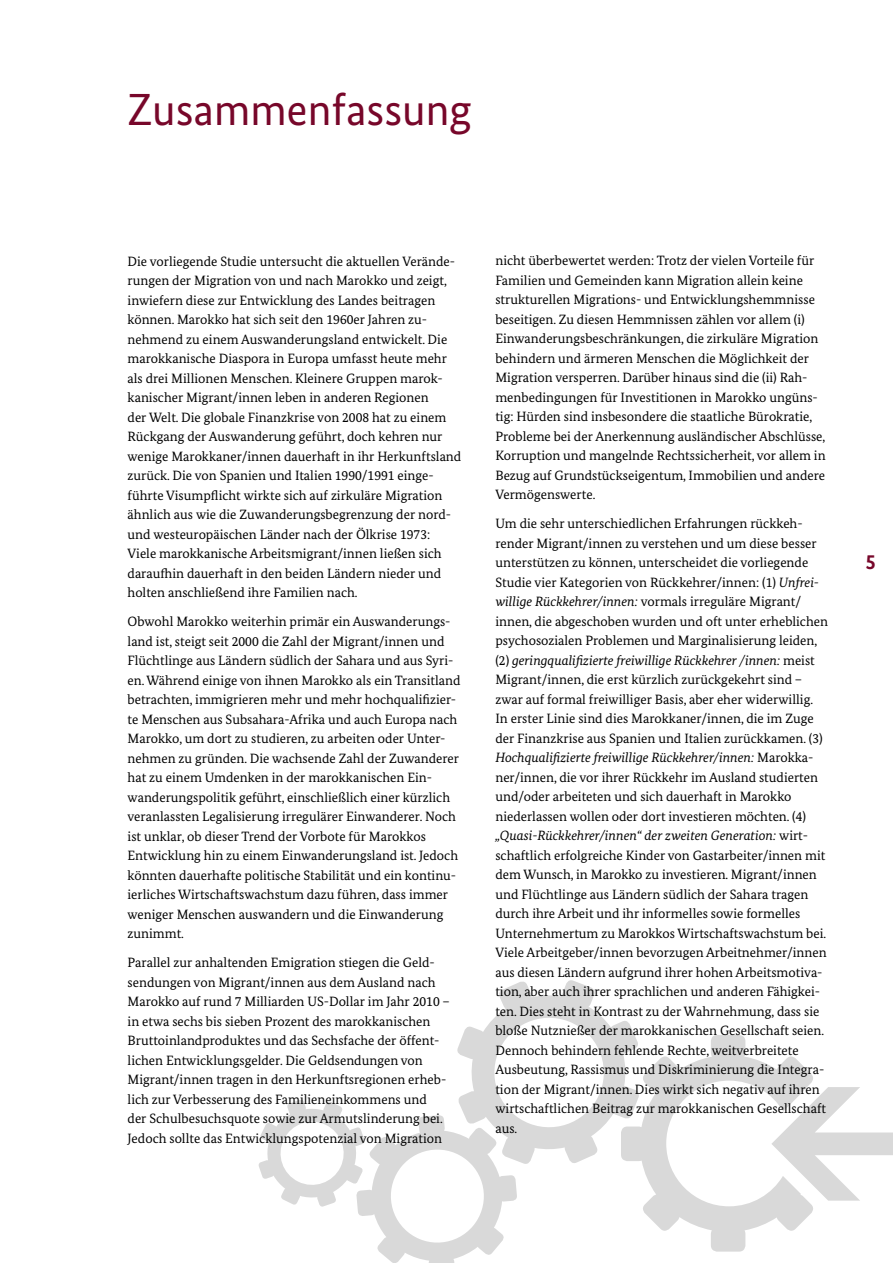
<style>
.page{position:relative;width:893px;height:1263px;background:#fff}
.page>*{position:absolute;margin:0;border:0;box-sizing:border-box;transform-origin:0 0}
.t1{font:45px "Bundes Sans";color:#77072a}
.t2{font:700 21px "Bundes Sans";color:#77072a}
.t3{font:13.5px/19.5px "Bundes Serif";color:#000}
.s1{font-style:italic}
</style>
<div class="page">
<svg style="left:258px;top:980px;width:635px;height:283px"></svg>
<h1 class="t1" style="left:128px;top:82px;width:346px">Zusammenfassung</h1>
<p class="t3" style="left:128px;top:251px;width:335px">Die vorliegende Studie untersucht die aktuellen Verände&shy;rungen der Migration von und nach Marokko und zeigt, inwiefern diese zur Entwicklung des Landes beitragen können. Marokko hat sich seit den 1960er Jahren zu&shy;nehmend zu einem Auswanderungsland entwickelt. Die marokkanische Diaspora in Europa umfasst heute mehr als drei Millionen Menschen. Kleinere Gruppen marok&shy;kanischer Migrant/innen leben in anderen Regionen<br>der Welt. Die globale Finanzkrise von 2008 hat zu einem Rückgang der Auswanderung geführt, doch kehren nur wenige Marokkaner/innen dauerhaft in ihr Herkunftsland zurück. Die von Spanien und Italien 1990/1991 einge&shy;führte Visumpflicht wirkte sich auf zirkuläre Migration ähnlich aus wie die Zuwanderungsbegrenzung der nord&shy;und westeuropäischen Länder nach der Ölkrise 1973:<br>Viele marokkanische Arbeitsmigrant/innen ließen sich daraufhin dauerhaft in den beiden Ländern nieder und holten anschließend ihre Familien nach.</p>
<p class="t3" style="left:128px;top:612px;width:335px">Obwohl Marokko weiterhin primär ein Auswanderungs&shy;land ist, steigt seit 2000 die Zahl der Migrant/innen und Flüchtlinge aus Ländern südlich der Sahara und aus Syri&shy;en. Während einige von ihnen Marokko als ein Transitland betrachten, immigrieren mehr und mehr hochqualifizier&shy;te Menschen aus Subsahara-Afrika und auch Europa nach Marokko, um dort zu studieren, zu arbeiten oder Unter&shy;nehmen zu gründen. Die wachsende Zahl der Zuwanderer hat zu einem Umdenken in der marokkanischen Ein&shy;wanderungspolitik geführt, einschließlich einer kürzlich veranlassten Legalisierung irregulärer Einwanderer. Noch ist unklar, ob dieser Trend der Vorbote für Marokkos Entwicklung hin zu einem Einwanderungsland ist. Jedoch könnten dauerhafte politische Stabilität und ein kontinu&shy;ierliches Wirtschaftswachstum dazu führen, dass immer weniger Menschen auswandern und die Einwanderung zunimmt.</p>
<p class="t3" style="left:128px;top:952px;width:324px">Parallel zur anhaltenden Emigration stiegen die Geld&shy;sendungen von Migrant/innen aus dem Ausland nach Marokko auf rund 7 Milliarden US-Dollar im Jahr 2010 – in etwa sechs bis sieben Prozent des marokkanischen Bruttoinlandproduktes und das Sechsfache der öffent&shy;lichen Entwicklungsgelder. Die Geldsendungen von Migrant/innen tragen in den Herkunftsregionen erheb&shy;lich zur Verbesserung des Familieneinkommens und<br>der Schulbesuchsquote sowie zur Armutslinderung bei.<br>Jedoch sollte das Entwicklungspotenzial von Migration</p>
<p class="t3" style="left:495px;top:251px;width:332px">nicht überbewertet werden: Trotz der vielen Vorteile für Familien und Gemeinden kann Migration allein keine strukturellen Migrations- und Entwicklungshemmnisse beseitigen. Zu diesen Hemmnissen zählen vor allem (i)<br>Einwanderungsbeschränkungen, die zirkuläre Migration behindern und ärmeren Menschen die Möglichkeit der Migration versperren. Darüber hinaus sind die (ii) Rah&shy;menbedingungen für Investitionen in Marokko ungüns&shy;tig: Hürden sind insbesondere die staatliche Bürokratie, Probleme bei der Anerkennung ausländischer Abschlüsse, Korruption und mangelnde Rechtssicherheit, vor allem in Bezug auf Grundstückseigentum, Immobilien und andere Vermögenswerte.</p>
<p class="t3" style="left:495px;top:514px;width:334px">Um die sehr unterschiedlichen Erfahrungen rückkeh&shy;render Migrant/innen zu verstehen und um diese besser unterstützen zu können, unterscheidet die vorliegende Studie vier Kategorien von Rückkehrer/innen: (1) <span class="s1">Unfrei&shy;willige Rückkehrer/innen:</span> vormals irreguläre Migrant/ innen, die abgeschoben wurden und oft unter erheblichen psychosozialen Problemen und Marginalisierung leiden, (2) <span class="s1">geringqualifizierte freiwillige Rückkehrer /innen:</span> meist Migrant/innen, die erst kürzlich zurückgekehrt sind – zwar auf formal freiwilliger Basis, aber eher widerwillig.<br>In erster Linie sind dies Marokkaner/innen, die im Zuge der Finanzkrise aus Spanien und Italien zurückkamen. (3)<br><span class="s1">Hochqualifizierte freiwillige Rückkehrer/innen:</span> Marokka&shy;ner/innen, die vor ihrer Rückkehr im Ausland studierten und/oder arbeiteten und sich dauerhaft in Marokko niederlassen wollen oder dort investieren möchten. (4) <span class="s1">„Quasi-Rückkehrer/innen“ der zweiten Generation:</span> wirt&shy;schaftlich erfolgreiche Kinder von Gastarbeiter/innen mit dem Wunsch, in Marokko zu investieren. Migrant/innen und Flüchtlinge aus Ländern südlich der Sahara tragen durch ihre Arbeit und ihr informelles sowie formelles Unternehmertum zu Marokkos Wirtschaftswachstum bei.<br>Viele Arbeitgeber/innen bevorzugen Arbeitnehmer/innen aus diesen Ländern aufgrund ihrer hohen Arbeitsmotiva&shy;tion, aber auch ihrer sprachlichen und anderen Fähigkei&shy;ten. Dies steht in Kontrast zu der Wahrnehmung, dass sie bloße Nutznießer der marokkanischen Gesellschaft seien.<br>Dennoch behindern fehlende Rechte, weitverbreitete Ausbeutung, Rassismus und Diskriminierung die Integra&shy;tion der Migrant/innen. Dies wirkt sich negativ auf ihren wirtschaftlichen Beitrag zur marokkanischen Gesellschaft aus.</p>
<h2 class="t2" style="left:865px;top:549px;width:12px">5</h2>
</div>
